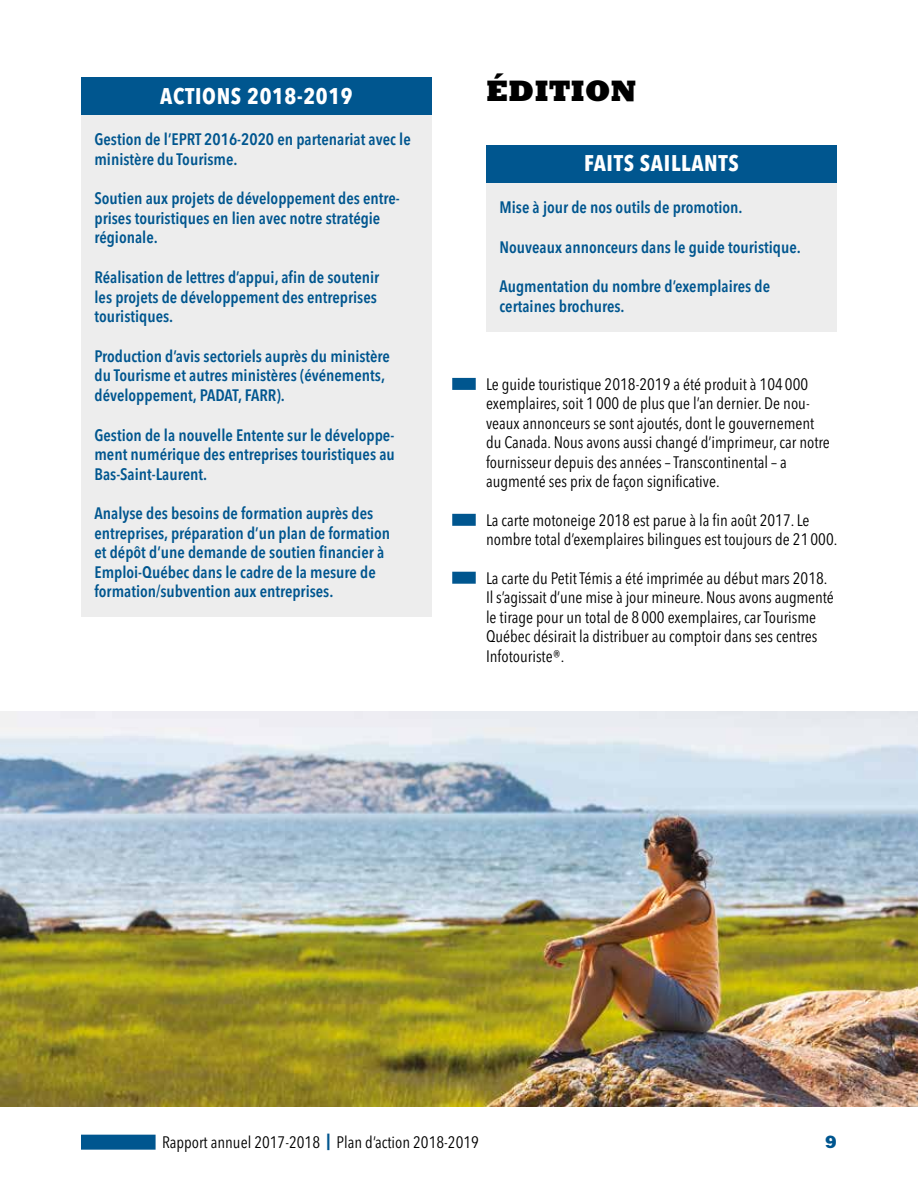
<style>
.page{position:relative;width:918px;height:1188px;background:#fff}
.page>*{position:absolute;margin:0;border:0;box-sizing:border-box;transform-origin:0 0}
.t1{font:800 30px "Rockwell Std";color:#000}
.t2{font:700 22.5px "Avenir Next Condensed";letter-spacing:.03em;color:#fff}
.t3{font:800 18px "Rockwell Std";color:#00568f}
.t4{font:600 16.5px/19.5px "Avenir Next Condensed";color:#00568f}
.t5{font:16.5px/19.5px "Avenir Next Condensed";color:#000}
.s1{font-weight:700;color:#00568f}
</style>
<div class="page">
<div style="left:81px;top:1135px;width:75px;height:15px;background:#00568f"></div>
<div style="left:81px;top:78px;width:351px;height:37px;background:#00568f"></div>
<div style="left:81px;top:115px;width:351px;height:69px;background:#ededed"></div>
<div style="left:81px;top:174px;width:351px;height:89px;background:#ededed"></div>
<div style="left:81px;top:253px;width:351px;height:89px;background:#ededed"></div>
<div style="left:81px;top:332px;width:351px;height:88px;background:#ededed"></div>
<div style="left:81px;top:411px;width:351px;height:88px;background:#ededed"></div>
<div style="left:81px;top:489px;width:351px;height:128px;background:#ededed"></div>
<div style="left:486px;top:145px;width:351px;height:38px;background:#00568f"></div>
<div style="left:486px;top:183px;width:351px;height:49px;background:#ededed"></div>
<div style="left:486px;top:223px;width:351px;height:49px;background:#ededed"></div>
<div style="left:486px;top:262px;width:351px;height:69px;background:#ededed"></div>
<div style="left:452px;top:378px;width:24px;height:12px;background:#00568f"></div>
<div style="left:452px;top:514px;width:24px;height:12px;background:#00568f"></div>
<div style="left:452px;top:572px;width:24px;height:12px;background:#00568f"></div>
<img style="left:0;top:712px;width:918px;height:395px">
<h2 class="t2" style="left:160px;top:82px;width:194px">ACTIONS 2018-2019</h2>
<p class="t4" style="left:94px;top:130px;width:318px">Gestion de l’EPRT 2016-2020 en partenariat avec le ministère du Tourisme.</p>
<p class="t4" style="left:94px;top:189px;width:307px">Soutien aux projets de développement des entre&shy;prises touristiques en lien avec notre stratégie régionale.</p>
<p class="t4" style="left:94px;top:268px;width:286px">Réalisation de lettres d’appui, afin de soutenir les projets de développement des entreprises touristiques.</p>
<p class="t4" style="left:94px;top:346px;width:297px">Production d’avis sectoriels auprès du ministère du Tourisme et autres ministères (événements, développement, PADAT, FARR).</p>
<p class="t4" style="left:94px;top:425px;width:302px;text-align:justify">Gestion de la nouvelle Entente sur le développe&shy;ment numérique des entreprises touristiques au Bas-Saint-Laurent.</p>
<p class="t4" style="left:94px;top:504px;width:297px">Analyse des besoins de formation auprès des entreprises, préparation d’un plan de formation et dépôt d’une demande de soutien financier à Emploi-Québec dans le cadre de la mesure de formation/subvention aux entreprises.</p>
<h1 class="t1" style="left:486px;top:73px;width:152px">ÉDITION</h1>
<h2 class="t2" style="left:584px;top:149px;width:156px">FAITS SAILLANTS</h2>
<p class="t4" style="left:500px;top:197px;width:245px">Mise à jour de nos outils de promotion.</p>
<p class="t4" style="left:500px;top:237px;width:303px">Nouveaux annonceurs dans le guide touristique.</p>
<p class="t4" style="left:500px;top:277px;width:272px">Augmentation du nombre d’exemplaires de certaines brochures.</p>
<p class="t5" style="left:486px;top:374px;width:345px">Le guide touristique 2018-2019 a été produit à 104 000 exemplaires, soit 1 000 de plus que l’an dernier. De nou&shy;veaux annonceurs se sont ajoutés, dont le gouvernement du Canada. Nous avons aussi changé d’imprimeur, car notre fournisseur depuis des années – Transcontinental – a augmenté ses prix de façon significative.</p>
<p class="t5" style="left:486px;top:510px;width:353px">La carte motoneige 2018 est parue à la fin août 2017. Le nombre total d’exemplaires bilingues est toujours de 21 000.</p>
<p class="t5" style="left:486px;top:568px;width:349px">La carte du Petit Témis a été imprimée au début mars 2018.<br>Il s’agissait d’une mise à jour mineure. Nous avons augmenté le tirage pour un total de 8 000 exemplaires, car Tourisme Québec désirait la distribuer au comptoir dans ses centres Infotouriste®.</p>
<p class="t5" style="left:162px;top:1132px;width:318px">Rapport annuel 2017-2018 <span class="s1">|</span> Plan d’action 2018-2019</p>
<p class="t3" style="left:825px;top:1130px;width:14px">9</p>
</div>
